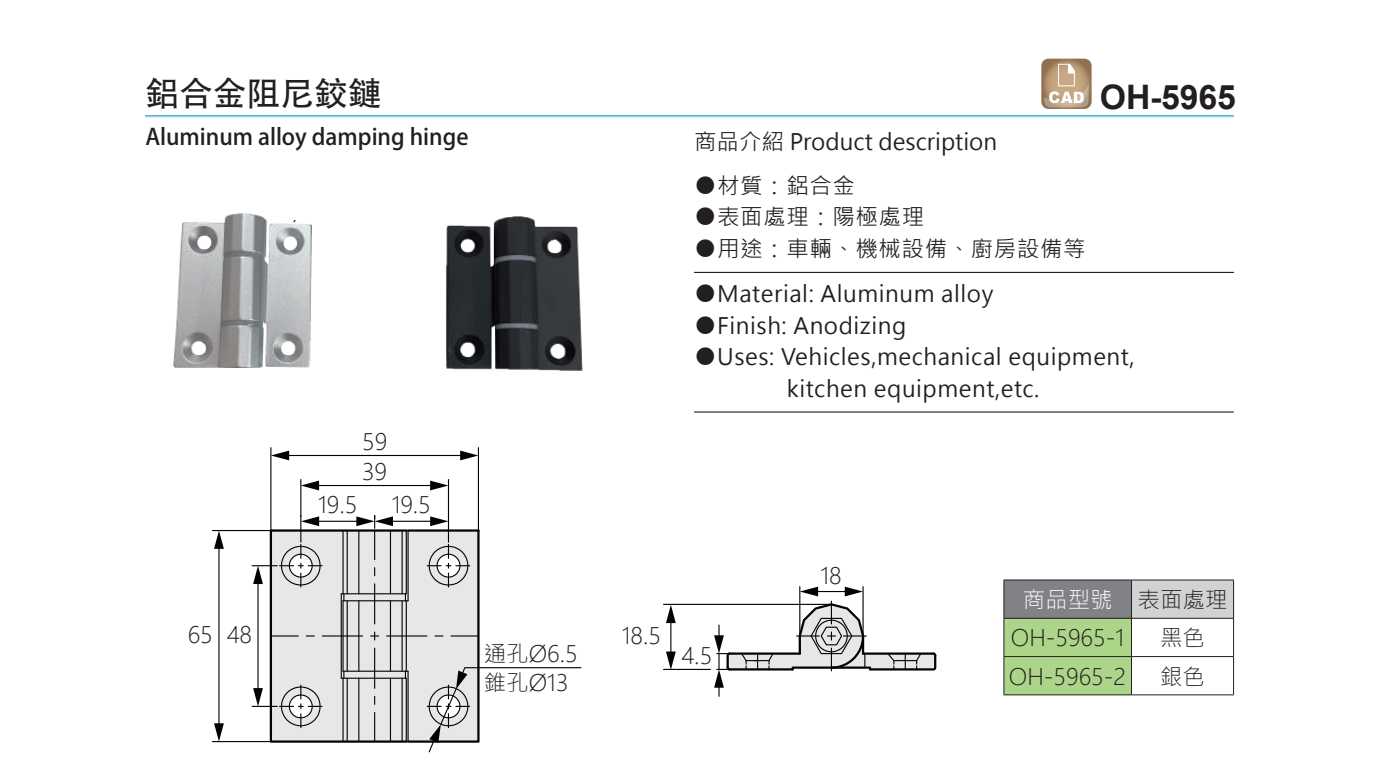
<style>
.page{position:relative;width:1378px;height:776px;background:#fff}
.page>*{position:absolute;margin:0;border:0;box-sizing:border-box;transform-origin:0 0}
.t1{font:33.75px "Adobe Heiti Std";color:#231f20}
.t2{font:700 33.75px "Arial";letter-spacing:-.005em;color:#231f20}
.t3{font:22.5px/31.5px "Microsoft Jheng Hei UI Regular";letter-spacing:.025em;color:#231f20;text-align:center}
.t4{font:22.5px/29.9px "Microsoft Jheng Hei UI Light";color:#231f20}
.t5{font:700 22.5px "Adobe Fan Heiti Std";color:#231f20}
.t6{font:22.5px "Microsoft Jheng Hei UI Regular";color:#231f20}
.s1{color:#fff}
</style>
<div class="page">
<svg style="left:1041px;top:59px;width:50px;height:50px"></svg>
<svg style="left:1044px;top:64px;width:44px;height:43px;background:#c7ae92"></svg>
<img style="left:446px;top:216px;width:136px;height:155px">
<img style="left:174px;top:214px;width:138px;height:153px">
<hr style="left:212px;top:741px;width:57px;height:1px;background:#030303">
<hr style="left:212px;top:530px;width:61px;height:1px;background:#030303">
<hr style="left:478px;top:447px;width:1px;height:83px;background:#030303">
<hr style="left:270px;top:447px;width:1px;height:83px;background:#030303">
<hr style="left:448px;top:479px;width:1px;height:37px;background:#030303">
<hr style="left:300px;top:479px;width:1px;height:37px;background:#030303">
<hr style="left:316px;top:485px;width:117px;height:1px;background:#030303">
<svg style="left:301px;top:480px;width:18px;height:10px"></svg>
<svg style="left:430px;top:480px;width:18px;height:10px"></svg>
<hr style="left:286px;top:455px;width:177px;height:1px;background:#030303">
<svg style="left:271px;top:450px;width:18px;height:10px"></svg>
<svg style="left:460px;top:450px;width:18px;height:10px"></svg>
<hr style="left:218px;top:545px;width:1px;height:181px;background:#030303">
<svg style="left:214px;top:531px;width:10px;height:18px"></svg>
<svg style="left:214px;top:723px;width:10px;height:18px"></svg>
<svg style="left:252px;top:515px;width:330px;height:238px"></svg>
<hr style="left:663px;top:604px;width:168px;height:1px;background:#030303">
<hr style="left:663px;top:669px;width:47px;height:1px;background:#030303">
<hr style="left:670px;top:619px;width:1px;height:36px;background:#030303">
<svg style="left:666px;top:604px;width:10px;height:19px"></svg>
<svg style="left:666px;top:651px;width:10px;height:18px"></svg>
<svg style="left:714px;top:586px;width:223px;height:110px"></svg>
<div style="left:1004px;top:656px;width:127px;height:39px;background:#acd589"></div>
<div style="left:1004px;top:618px;width:127px;height:38px;background:#acd589"></div>
<div style="left:1004px;top:580px;width:127px;height:38px;background:#808285"></div>
<div style="left:1131px;top:580px;width:102px;height:38px;background:#d1d2d4"></div>
<hr style="left:1003px;top:579px;width:128px;height:1px;background:#231f20">
<hr style="left:1003px;top:580px;width:1px;height:38px;background:#231f20">
<hr style="left:1131px;top:579px;width:103px;height:1px;background:#231f20">
<hr style="left:1131px;top:580px;width:1px;height:38px;background:#231f20">
<hr style="left:1233px;top:580px;width:1px;height:38px;background:#231f20">
<hr style="left:1003px;top:618px;width:1px;height:38px;background:#231f20">
<hr style="left:1131px;top:618px;width:1px;height:38px;background:#231f20">
<hr style="left:1233px;top:618px;width:1px;height:38px;background:#231f20">
<hr style="left:1003px;top:657px;width:1px;height:37px;background:#231f20">
<hr style="left:1131px;top:657px;width:1px;height:37px;background:#231f20">
<hr style="left:1233px;top:657px;width:1px;height:37px;background:#231f20">
<hr style="left:1003px;top:618px;width:128px;height:1px;background:#231f20">
<hr style="left:1131px;top:618px;width:103px;height:1px;background:#231f20">
<hr style="left:1003px;top:656px;width:128px;height:1px;background:#231f20">
<hr style="left:1131px;top:656px;width:103px;height:1px;background:#231f20">
<hr style="left:1003px;top:694px;width:128px;height:1px;background:#231f20">
<hr style="left:1131px;top:694px;width:103px;height:1px;background:#231f20">
<hr style="left:694px;top:272px;width:540px;height:1px;background:#231f20">
<hr style="left:694px;top:411px;width:540px;height:1px;background:#231f20">
<h1 class="t1" style="left:145px;top:73px;width:238px">鋁合金阻尼鉸鏈</h1>
<p class="t5" style="left:145px;top:123px;width:325px">Aluminum alloy damping hinge</p>
<p class="t4" style="left:188px;top:620px;width:66px">65 48</p>
<p class="t4" style="left:362px;top:426px;width:27px">59<br>39</p>
<p class="t4" style="left:318px;top:489px;width:41px">19.5</p>
<p class="t4" style="left:392px;top:489px;width:41px">19.5</p>
<p class="t4" style="left:484px;top:639px;width:95px;line-height:29.2px">通孔Ø6.5錐孔Ø13</p>
<p class="t6" style="left:694px;top:127px;width:305px">商品介紹 Product description</p>
<h1 class="t2" style="left:1100px;top:73px;width:137px">OH-5965</h1>
<p class="t3" style="left:694px;top:170px;width:162px">●材質：鋁合金</p>
<p class="t3" style="left:694px;top:201px;width:232px">●表面處理：陽極處理</p>
<p class="t3" style="left:694px;top:233px;width:393px">●用途：車輛、機械設備、廚房設備等</p>
<p class="t3" style="left:694px;top:278px;width:301px">●Material: Aluminum alloy</p>
<p class="t3" style="left:694px;top:309px;width:214px">●Finish: Anodizing</p>
<p class="t3" style="left:694px;top:341px;width:442px">●Uses: Vehicles,mechanical equipment, kitchen equipment,etc.</p>
<p class="t4" style="left:622px;top:621px;width:41px">18.5</p>
<p class="t4" style="left:681px;top:640px;width:32px">4.5</p>
<p class="t4" style="left:820px;top:560px;width:23px">18</p>
<p class="t4" style="left:1011px;top:580px;width:218px;line-height:38.2px;text-indent:12px"><span class="s1">商品型號</span> 表面處理<br>OH-5965-1</p>
<p class="t4" style="left:1160px;top:623px;width:46px">黑色</p>
<p class="t4" style="left:1009px;top:661px;width:119px">OH-5965-2</p>
<p class="t4" style="left:1160px;top:661px;width:46px">銀色</p>
</div>
